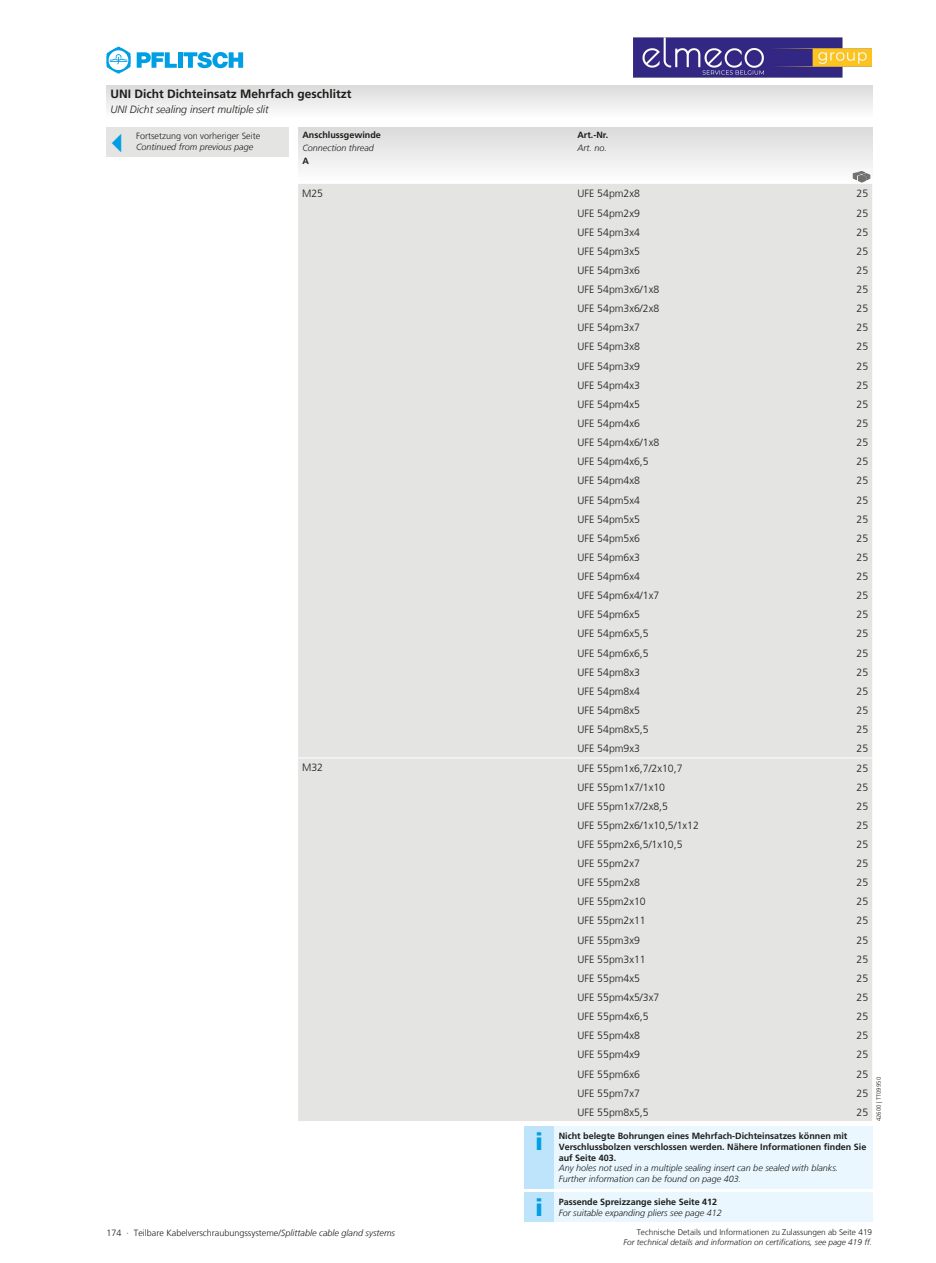
<style>
.page{position:relative;width:936px;height:1263px;background:#fff}
.page>*{position:absolute;margin:0;border:0;box-sizing:border-box;transform-origin:0 0}
.t1{font:26.25px "Arial";color:#009fe3;scale:.5 1}
.t2{font:900 24px "Frutiger LT Com";color:#009fe3}
.t3{font:700 12px "Frutiger LT Com";color:#1d1d1b}
.t4{font:300 10.5px "Frutiger LT Com";color:#1d1d1b}
.t5{font:italic 300 10.5px "Frutiger LT Com";color:#1d1d1b}
.t6{font:700 9px/10.8px "Frutiger LT Com";color:#1d1d1b}
.t7{font:italic 300 9px/10.8px "Frutiger LT Com";color:#1d1d1b}
.t8{font:300 9px "Frutiger LT Com";color:#1d1d1b}
.t9{font:italic 300 8.25px "Frutiger LT Com";color:#1d1d1b}
.t10{font:300 8.25px "Frutiger LT Com";color:#1d1d1b}
.t11{font:300 6px "Frutiger LT Com";color:#1d1d1b}
.s1{font-style:italic}
</style>
<div class="page">
<svg style="left:137px;top:52px;width:40px;height:16px"></svg>
<hr style="left:178px;top:52px;width:4px;height:16px;background:#009fe3">
<svg style="left:183px;top:52px;width:60px;height:16px"></svg>
<svg style="left:106px;top:47px;width:25px;height:26px"></svg>
<div style="left:298px;top:127px;width:574px;height:57px;background:linear-gradient(to bottom,#dadada,#fff)"></div>
<div style="left:298px;top:184px;width:574px;height:937px;background:#e4e4e3"></div>
<hr style="left:298px;top:758px;width:275px;height:1px;background:#fff">
<hr style="left:573px;top:758px;width:267px;height:1px;background:#fff">
<svg style="left:840px;top:758px;width:32px;height:1px"></svg>
<svg style="left:853px;top:171px;width:16px;height:11px"></svg>
<div style="left:106px;top:85px;width:766px;height:34px;background:linear-gradient(to bottom,#dadada,#fdfdfd)"></div>
<div style="left:106px;top:127px;width:183px;height:30px;background:#e4e4e3"></div>
<div style="left:524px;top:1126px;width:30px;height:62px;background:#bde4fa"></div>
<div style="left:554px;top:1126px;width:318px;height:62px;background:#ebf7fe"></div>
<div style="left:524px;top:1192px;width:30px;height:30px;background:#bde4fa"></div>
<div style="left:554px;top:1192px;width:318px;height:30px;background:#ebf7fe"></div>
<img style="left:633px;top:37px;width:238px;height:41px">
<p class="t3" style="left:111px;top:87px;width:242px">UNI Dicht Dichteinsatz Mehrfach geschlitzt</p>
<p class="t5" style="left:111px;top:103px;width:160px">UNI Dicht sealing insert multiple slit</p>
<p class="t8" style="left:136px;top:131px;width:126px">Fortsetzung von vorheriger Seite</p>
<p class="t6" style="left:302px;top:130px;width:80px">Anschlussgewinde</p>
<p class="t6" style="left:577px;top:130px;width:32px">Art.-Nr.</p>
<p class="t7" style="left:302px;top:142px;width:73px">Connection thread</p>
<p class="t7" style="left:577px;top:142px;width:31px">Art. no.</p>
<p class="t6" style="left:302px;top:155px;width:8px">A</p>
<p class="t4" style="left:302px;top:188px;width:23px">M25</p>
<p class="t4" style="left:577px;top:188px;width:64px">UFE 54pm2x8</p>
<p class="t4" style="left:856px;top:188px;width:13px">25</p>
<p class="t4" style="left:577px;top:207px;width:64px">UFE 54pm2x9</p>
<p class="t4" style="left:856px;top:207px;width:13px">25</p>
<p class="t4" style="left:577px;top:226px;width:64px">UFE 54pm3x4</p>
<p class="t4" style="left:856px;top:226px;width:13px">25</p>
<p class="t4" style="left:577px;top:245px;width:64px">UFE 54pm3x5</p>
<p class="t4" style="left:856px;top:245px;width:13px">25</p>
<p class="t4" style="left:577px;top:264px;width:64px">UFE 54pm3x6</p>
<p class="t4" style="left:856px;top:264px;width:13px">25</p>
<p class="t4" style="left:577px;top:283px;width:83px">UFE 54pm3x6/1x8</p>
<p class="t4" style="left:856px;top:283px;width:13px">25</p>
<p class="t4" style="left:577px;top:302px;width:83px">UFE 54pm3x6/2x8</p>
<p class="t4" style="left:856px;top:302px;width:13px">25</p>
<p class="t4" style="left:577px;top:322px;width:64px">UFE 54pm3x7</p>
<p class="t4" style="left:856px;top:322px;width:13px">25</p>
<p class="t4" style="left:577px;top:341px;width:64px">UFE 54pm3x8</p>
<p class="t4" style="left:856px;top:341px;width:13px">25</p>
<p class="t4" style="left:577px;top:360px;width:64px">UFE 54pm3x9</p>
<p class="t4" style="left:856px;top:360px;width:13px">25</p>
<p class="t4" style="left:577px;top:379px;width:64px">UFE 54pm4x3</p>
<p class="t4" style="left:856px;top:379px;width:13px">25</p>
<p class="t4" style="left:577px;top:398px;width:64px">UFE 54pm4x5</p>
<p class="t4" style="left:856px;top:398px;width:13px">25</p>
<p class="t4" style="left:577px;top:417px;width:64px">UFE 54pm4x6</p>
<p class="t4" style="left:856px;top:417px;width:13px">25</p>
<p class="t4" style="left:577px;top:436px;width:83px">UFE 54pm4x6/1x8</p>
<p class="t4" style="left:856px;top:436px;width:13px">25</p>
<p class="t4" style="left:577px;top:455px;width:73px">UFE 54pm4x6,5</p>
<p class="t4" style="left:856px;top:455px;width:13px">25</p>
<p class="t4" style="left:577px;top:475px;width:64px">UFE 54pm4x8</p>
<p class="t4" style="left:856px;top:475px;width:13px">25</p>
<p class="t4" style="left:577px;top:494px;width:64px">UFE 54pm5x4</p>
<p class="t4" style="left:856px;top:494px;width:13px">25</p>
<p class="t4" style="left:577px;top:513px;width:64px">UFE 54pm5x5</p>
<p class="t4" style="left:856px;top:513px;width:13px">25</p>
<p class="t4" style="left:577px;top:532px;width:64px">UFE 54pm5x6</p>
<p class="t4" style="left:856px;top:532px;width:13px">25</p>
<p class="t4" style="left:577px;top:551px;width:64px">UFE 54pm6x3</p>
<p class="t4" style="left:856px;top:551px;width:13px">25</p>
<p class="t4" style="left:577px;top:570px;width:64px">UFE 54pm6x4</p>
<p class="t4" style="left:856px;top:570px;width:13px">25</p>
<p class="t4" style="left:577px;top:589px;width:83px">UFE 54pm6x4/1x7</p>
<p class="t4" style="left:856px;top:589px;width:13px">25</p>
<p class="t4" style="left:577px;top:609px;width:64px">UFE 54pm6x5</p>
<p class="t4" style="left:856px;top:609px;width:13px">25</p>
<p class="t4" style="left:577px;top:628px;width:73px">UFE 54pm6x5,5</p>
<p class="t4" style="left:856px;top:628px;width:13px">25</p>
<p class="t4" style="left:577px;top:647px;width:73px">UFE 54pm6x6,5</p>
<p class="t4" style="left:856px;top:647px;width:13px">25</p>
<p class="t4" style="left:577px;top:666px;width:64px">UFE 54pm8x3</p>
<p class="t4" style="left:856px;top:666px;width:13px">25</p>
<p class="t4" style="left:577px;top:685px;width:64px">UFE 54pm8x4</p>
<p class="t4" style="left:856px;top:685px;width:13px">25</p>
<p class="t4" style="left:577px;top:704px;width:64px">UFE 54pm8x5</p>
<p class="t4" style="left:856px;top:704px;width:13px">25</p>
<p class="t4" style="left:577px;top:723px;width:73px">UFE 54pm8x5,5</p>
<p class="t4" style="left:856px;top:723px;width:13px">25</p>
<p class="t4" style="left:577px;top:742px;width:64px">UFE 54pm9x3</p>
<p class="t4" style="left:856px;top:742px;width:13px">25</p>
<p class="t4" style="left:302px;top:761px;width:23px">M32</p>
<p class="t4" style="left:577px;top:762px;width:107px">UFE 55pm1x6,7/2x10,7</p>
<p class="t4" style="left:856px;top:762px;width:13px">25</p>
<p class="t4" style="left:577px;top:781px;width:89px">UFE 55pm1x7/1x10</p>
<p class="t4" style="left:856px;top:781px;width:13px">25</p>
<p class="t4" style="left:577px;top:800px;width:92px">UFE 55pm1x7/2x8,5</p>
<p class="t4" style="left:856px;top:800px;width:13px">25</p>
<p class="t4" style="left:577px;top:819px;width:123px">UFE 55pm2x6/1x10,5/1x12</p>
<p class="t4" style="left:856px;top:819px;width:13px">25</p>
<p class="t4" style="left:577px;top:838px;width:107px">UFE 55pm2x6,5/1x10,5</p>
<p class="t4" style="left:856px;top:838px;width:13px">25</p>
<p class="t4" style="left:577px;top:857px;width:64px">UFE 55pm2x7</p>
<p class="t4" style="left:856px;top:857px;width:13px">25</p>
<p class="t4" style="left:577px;top:876px;width:64px">UFE 55pm2x8</p>
<p class="t4" style="left:856px;top:876px;width:13px">25</p>
<p class="t4" style="left:577px;top:895px;width:70px">UFE 55pm2x10</p>
<p class="t4" style="left:856px;top:895px;width:13px">25</p>
<p class="t4" style="left:577px;top:915px;width:70px">UFE 55pm2x11</p>
<p class="t4" style="left:856px;top:915px;width:13px">25</p>
<p class="t4" style="left:577px;top:934px;width:64px">UFE 55pm3x9</p>
<p class="t4" style="left:856px;top:934px;width:13px">25</p>
<p class="t4" style="left:577px;top:953px;width:70px">UFE 55pm3x11</p>
<p class="t4" style="left:856px;top:953px;width:13px">25</p>
<p class="t4" style="left:577px;top:972px;width:64px">UFE 55pm4x5</p>
<p class="t4" style="left:856px;top:972px;width:13px">25</p>
<p class="t4" style="left:577px;top:991px;width:83px">UFE 55pm4x5/3x7</p>
<p class="t4" style="left:856px;top:991px;width:13px">25</p>
<p class="t4" style="left:577px;top:1010px;width:73px">UFE 55pm4x6,5</p>
<p class="t4" style="left:856px;top:1010px;width:13px">25</p>
<p class="t4" style="left:577px;top:1029px;width:64px">UFE 55pm4x8</p>
<p class="t4" style="left:856px;top:1029px;width:13px">25</p>
<p class="t4" style="left:577px;top:1049px;width:64px">UFE 55pm4x9</p>
<p class="t4" style="left:856px;top:1049px;width:13px">25</p>
<p class="t4" style="left:577px;top:1068px;width:64px">UFE 55pm6x6</p>
<p class="t4" style="left:856px;top:1068px;width:13px">25</p>
<p class="t4" style="left:577px;top:1087px;width:64px">UFE 55pm7x7</p>
<p class="t4" style="left:856px;top:1087px;width:13px">25</p>
<p class="t4" style="left:577px;top:1106px;width:73px">UFE 55pm8x5,5</p>
<p class="t4" style="left:856px;top:1106px;width:13px">25</p>
<h1 class="t1" style="left:110px;top:124px;width:27px">◄</h1>
<p class="t7" style="left:136px;top:142px;width:119px">Continued from previous page</p>
<h2 class="t2" style="left:535px;top:1127px;width:10px">i</h2>
<p class="t6" style="left:558px;top:1130px;width:309px">Nicht belegte Bohrungen eines Mehrfach-Dichteinsatzes können mit<br>Verschlussbolzen verschlossen werden. Nähere Informationen finden Sie auf Seite 403.</p>
<p class="t7" style="left:558px;top:1163px;width:281px">Any holes not used in a multiple sealing insert can be sealed with blanks.<br>Further information can be found on page 403.</p>
<h2 class="t2" style="left:535px;top:1193px;width:10px">i</h2>
<p class="t6" style="left:558px;top:1196px;width:160px">Passende Spreizzange siehe Seite 412</p>
<p class="t7" style="left:558px;top:1207px;width:165px">For suitable expanding pliers see page 412</p>
<p class="t11" style="left:875px;top:1121px;width:46px;rotate:-90deg">42600 | TT09950</p>
<p class="t8" style="left:106px;top:1227px;width:290px">174 ∙ Teilbare Kabelverschraubungssysteme/<span class="s1">Splittable cable gland systems</span></p>
<p class="t10" style="left:636px;top:1227px;width:237px">Technische Details und Informationen zu Zulassungen ab Seite 419</p>
<p class="t9" style="left:623px;top:1237px;width:250px">For technical details and information on certifications, see page 419 ff.</p>
</div>
